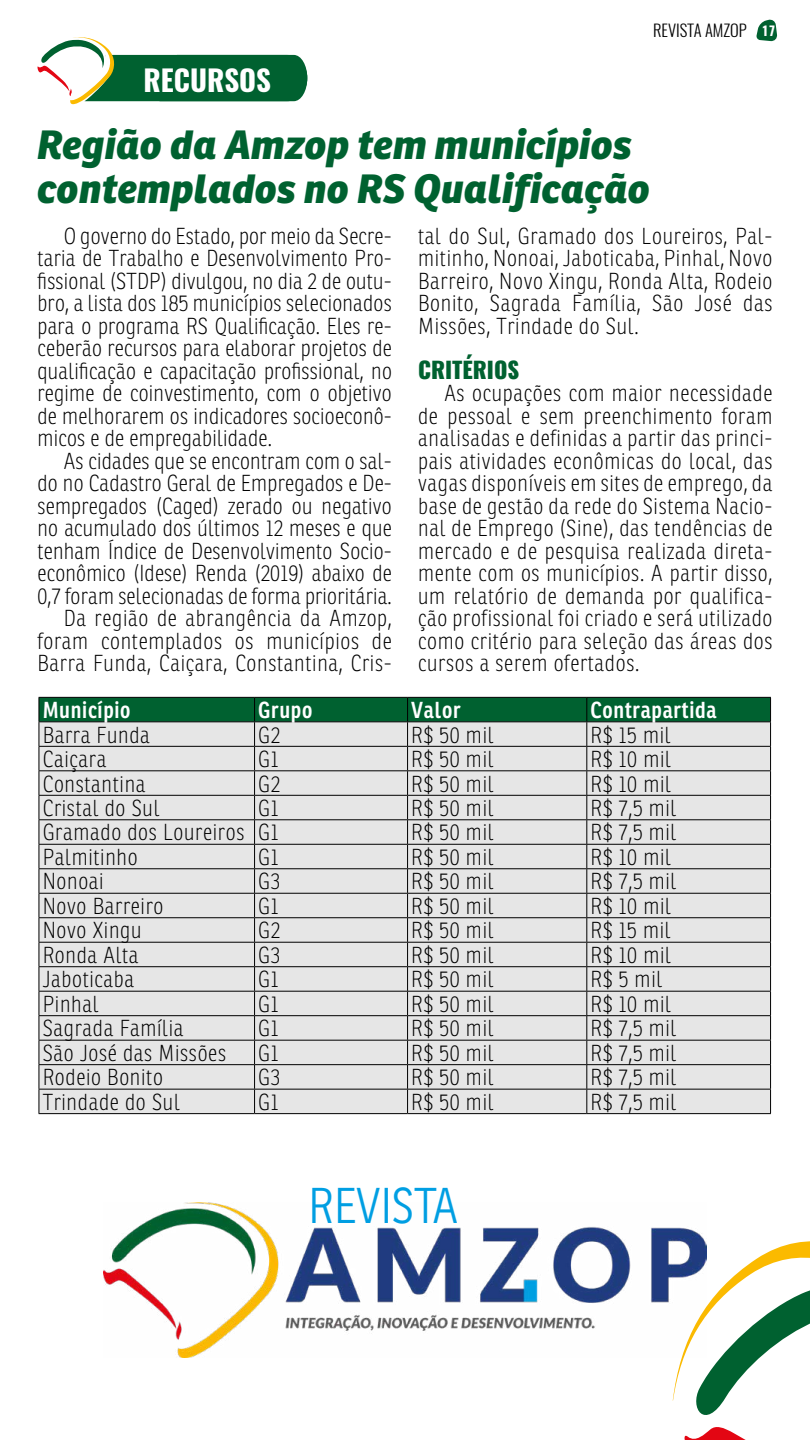
<style>
.page{position:relative;width:810px;height:1440px;background:#fff}
.page>*{position:absolute;margin:0;border:0;box-sizing:border-box;transform-origin:0 0}
.t1{font:300 48.9px "Ronnia Cond";color:#009fe3}
.t2{font:italic 800 39.75px/43.7px "Ronnia";color:#006130}
.t3{font:700 28.95px "Oswald";color:#fff}
.t4{font:100 22.5px/22.5px "Ronnia Cond";letter-spacing:.03em;color:#000;text-align:justify}
.t5{font:100 22.5px/22.5px "Ronnia Cond";letter-spacing:.01em;color:#000;text-align:right}
.t6{font:600 22.5px "Ronnia Cond";letter-spacing:.03em;color:#fff}
.t7{font:800 22.5px "Oswald";color:#006130}
.t8{font:300 16.5px "Oswald";color:#000}
.s1{font-weight:700;font-size:12.9px;color:#fff}
</style>
<div class="page">
<svg style="left:756px;top:19px;width:22px;height:22px"></svg>
<svg style="left:37px;top:37px;width:270px;height:68px"></svg>
<svg style="left:673px;top:1241px;width:137px;height:199px"></svg>
<img style="left:104px;top:1202px;width:602px;height:155px">
<svg style="left:39px;top:697px;width:732px;height:416px;background:#cdd2d0"></svg>
<hr style="left:39px;top:1113px;width:216px;height:1px;background:#000">
<hr style="left:255px;top:1113px;width:153px;height:1px;background:#000">
<hr style="left:408px;top:1113px;width:179px;height:1px;background:#000">
<hr style="left:587px;top:1113px;width:184px;height:1px;background:#000">
<p class="t3" style="left:143px;top:60px;width:129px">RECURSOS</p>
<p class="t8" style="left:653px;top:19px;width:124px">REVISTA AMZOP <span class="s1">17</span></p>
<h2 class="t2" style="left:38px;top:123px;width:615px">Região da Amzop tem municípios contemplados no RS Qualificação</h2>
<p class="t4" style="left:37px;top:225px;width:356px;text-indent:26px">O governo do Estado, por meio da Secre&shy;taria de Trabalho e Desenvolvimento Pro&shy;fissional (STDP) divulgou, no dia 2 de outu&shy;bro, a lista dos 185 municípios selecionados para o programa RS Qualificação. Eles re&shy;ceberão recursos para elaborar projetos de qualificação e capacitação profissional, no regime de coinvestimento, com o objetivo de melhorarem os indicadores socioeconô&shy;micos e de empregabilidade.</p>
<p class="t5" style="left:37px;top:450px;width:356px">As cidades que se encontram com o sal-<br>do no Cadastro Geral de Empregados e De&shy;sempregados (Caged) zerado ou negativo no acumulado dos últimos 12 meses e que tenham Índice de Desenvolvimento Socio&shy;econômico (Idese) Renda (2019) abaixo de 0,7 foram selecionadas de forma prioritária.<br>Da região de abrangência da Amzop, foram contemplados os municípios de Barra Funda, Caiçara, Constantina, Cris-</p>
<p class="t4" style="left:418px;top:225px;width:356px">tal do Sul, Gramado dos Loureiros, Pal&shy;mitinho, Nonoai, Jaboticaba, Pinhal, Novo Barreiro, Novo Xingu, Ronda Alta, Rodeio Bonito, Sagrada Família, São José das Missões, Trindade do Sul.</p>
<p class="t7" style="left:418px;top:354px;width:103px">CRITÉRIOS</p>
<p class="t4" style="left:418px;top:383px;width:356px;text-indent:26px">As ocupações com maior necessidade de pessoal e sem preenchimento foram analisadas e definidas a partir das princi&shy;pais atividades econômicas do local, das vagas disponíveis em sites de emprego, da base de gestão da rede do Sistema Nacio&shy;nal de Emprego (Sine), das tendências de mercado e de pesquisa realizada direta&shy;mente com os municípios. A partir disso, um relatório de demanda por qualifica&shy;ção profissional foi criado e será utilizado como critério para seleção das áreas dos cursos a serem ofertados.</p>
<p class="t6" style="left:43px;top:696px;width:89px">Município</p>
<p class="t6" style="left:258px;top:696px;width:56px">Grupo</p>
<p class="t6" style="left:411px;top:696px;width:51px">Valor</p>
<p class="t6" style="left:591px;top:696px;width:128px">Contrapartida</p>
<p class="t4" style="left:43px;top:724px;width:109px">Barra Funda</p>
<p class="t4" style="left:258px;top:724px;width:23px">G2</p>
<p class="t4" style="left:411px;top:724px;width:84px">R$ 50 mil</p>
<p class="t4" style="left:591px;top:724px;width:82px">R$ 15 mil</p>
<p class="t4" style="left:43px;top:748px;width:65px">Caiçara</p>
<p class="t4" style="left:258px;top:748px;width:22px">G1</p>
<p class="t4" style="left:411px;top:748px;width:84px">R$ 50 mil</p>
<p class="t4" style="left:591px;top:748px;width:82px">R$ 10 mil</p>
<p class="t4" style="left:43px;top:773px;width:104px">Constantina</p>
<p class="t4" style="left:258px;top:773px;width:23px">G2</p>
<p class="t4" style="left:411px;top:773px;width:84px">R$ 50 mil</p>
<p class="t4" style="left:591px;top:773px;width:82px">R$ 10 mil</p>
<p class="t4" style="left:43px;top:797px;width:118px">Cristal do Sul</p>
<p class="t4" style="left:258px;top:797px;width:22px">G1</p>
<p class="t4" style="left:411px;top:797px;width:84px">R$ 50 mil</p>
<p class="t4" style="left:591px;top:797px;width:87px">R$ 7,5 mil</p>
<p class="t4" style="left:43px;top:822px;width:237px">Gramado dos Loureiros G1</p>
<p class="t4" style="left:411px;top:822px;width:84px">R$ 50 mil</p>
<p class="t4" style="left:591px;top:822px;width:87px">R$ 7,5 mil</p>
<p class="t4" style="left:43px;top:846px;width:97px">Palmitinho</p>
<p class="t4" style="left:258px;top:846px;width:22px">G1</p>
<p class="t4" style="left:411px;top:846px;width:84px">R$ 50 mil</p>
<p class="t4" style="left:591px;top:846px;width:82px">R$ 10 mil</p>
<p class="t4" style="left:43px;top:871px;width:63px">Nonoai</p>
<p class="t4" style="left:258px;top:871px;width:23px">G3</p>
<p class="t4" style="left:411px;top:871px;width:84px">R$ 50 mil</p>
<p class="t4" style="left:591px;top:871px;width:87px">R$ 7,5 mil</p>
<p class="t4" style="left:43px;top:895px;width:122px">Novo Barreiro</p>
<p class="t4" style="left:258px;top:895px;width:22px">G1</p>
<p class="t4" style="left:411px;top:895px;width:84px">R$ 50 mil</p>
<p class="t4" style="left:591px;top:895px;width:82px">R$ 10 mil</p>
<p class="t4" style="left:43px;top:920px;width:100px">Novo Xingu</p>
<p class="t4" style="left:258px;top:920px;width:23px">G2</p>
<p class="t4" style="left:411px;top:920px;width:84px">R$ 50 mil</p>
<p class="t4" style="left:591px;top:920px;width:82px">R$ 15 mil</p>
<p class="t4" style="left:43px;top:944px;width:97px">Ronda Alta</p>
<p class="t4" style="left:258px;top:944px;width:23px">G3</p>
<p class="t4" style="left:411px;top:944px;width:84px">R$ 50 mil</p>
<p class="t4" style="left:591px;top:944px;width:82px">R$ 10 mil</p>
<p class="t4" style="left:43px;top:969px;width:93px">Jaboticaba</p>
<p class="t4" style="left:258px;top:969px;width:22px">G1</p>
<p class="t4" style="left:411px;top:969px;width:84px">R$ 50 mil</p>
<p class="t4" style="left:591px;top:969px;width:73px">R$ 5 mil</p>
<p class="t4" style="left:43px;top:993px;width:57px">Pinhal</p>
<p class="t4" style="left:258px;top:993px;width:22px">G1</p>
<p class="t4" style="left:411px;top:993px;width:84px">R$ 50 mil</p>
<p class="t4" style="left:591px;top:993px;width:82px">R$ 10 mil</p>
<p class="t4" style="left:43px;top:1017px;width:142px">Sagrada Família</p>
<p class="t4" style="left:258px;top:1017px;width:22px">G1</p>
<p class="t4" style="left:411px;top:1017px;width:84px">R$ 50 mil</p>
<p class="t4" style="left:591px;top:1017px;width:87px">R$ 7,5 mil</p>
<p class="t4" style="left:43px;top:1042px;width:185px">São José das Missões</p>
<p class="t4" style="left:258px;top:1042px;width:22px">G1</p>
<p class="t4" style="left:411px;top:1042px;width:84px">R$ 50 mil</p>
<p class="t4" style="left:591px;top:1042px;width:87px">R$ 7,5 mil</p>
<p class="t4" style="left:43px;top:1066px;width:122px">Rodeio Bonito</p>
<p class="t4" style="left:258px;top:1066px;width:23px">G3</p>
<p class="t4" style="left:411px;top:1066px;width:84px">R$ 50 mil</p>
<p class="t4" style="left:591px;top:1066px;width:87px">R$ 7,5 mil</p>
<p class="t4" style="left:43px;top:1091px;width:139px">Trindade do Sul</p>
<p class="t4" style="left:258px;top:1091px;width:22px">G1</p>
<p class="t4" style="left:411px;top:1091px;width:84px">R$ 50 mil</p>
<p class="t4" style="left:591px;top:1091px;width:87px">R$ 7,5 mil</p>
<h1 class="t1" style="left:309px;top:1177px;width:151px">REVISTA</h1>
</div>
